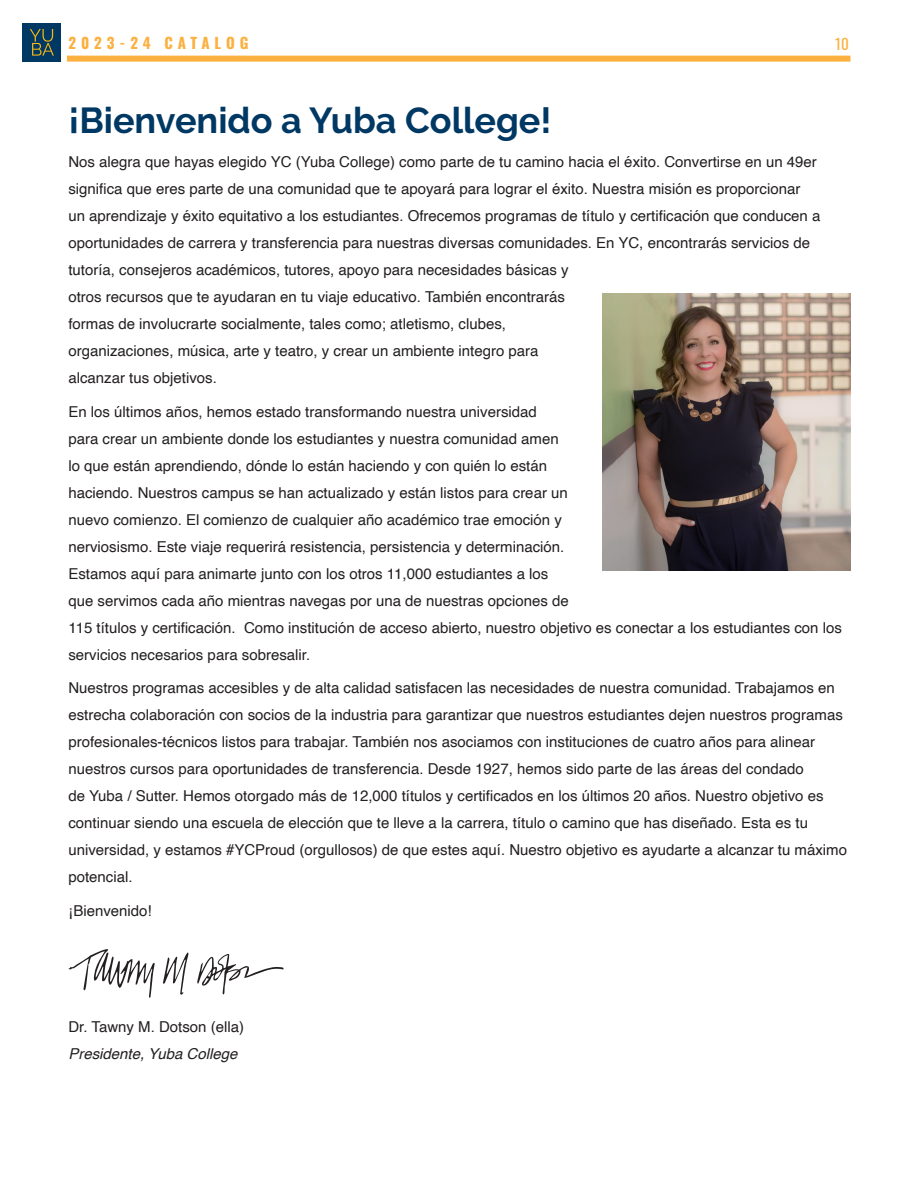
<style>
.page{position:relative;width:918px;height:1188px;background:#fff}
.page>*{position:absolute;margin:0;border:0;box-sizing:border-box;transform-origin:0 0}
.Heading{font:700 36px "Raleway";color:#003864}
.Body_Text{font:15px/27px "Helvetica";color:#231f20}
.t1{font:700 15px "Oswald";letter-spacing:.33em;color:#fbb03f}
.t2{font:15px "Oswald";color:#fbb03f}
.s1{font-style:italic}
</style>
<div class="page">
<div style="left:22px;top:23px;width:39px;height:39px;background:#003864"></div>
<svg style="left:30px;top:29px;width:24px;height:27px"></svg>
<div style="left:67px;top:56px;width:783px;height:6px;background:#fbb03f"></div>
<svg style="left:68px;top:949px;width:87px;height:49px"></svg>
<svg style="left:197px;top:954px;width:87px;height:41px"></svg>
<svg style="left:163px;top:953px;width:26px;height:42px"></svg>
<img style="left:602px;top:294px;width:248px;height:276px">
<p class="t1" style="left:68px;top:35px;width:182px">2023-24 CATALOG</p>
<p class="t2" style="left:835px;top:30px;width:15px">10</p>
<p class="Heading" style="left:68px;top:100px;width:485px">¡Bienvenido a Yuba College!</p>
<p class="Body_Text" style="left:68px;top:148px;width:754px">Nos alegra que hayas elegido YC (Yuba College) como parte de tu camino hacia el éxito. Convertirse en un 49er significa que eres parte de una comunidad que te apoyará para lograr el éxito. Nuestra misión es proporcionar un aprendizaje y éxito equitativo a los estudiantes. Ofrecemos programas de título y certificación que conducen a oportunidades de carrera y transferencia para nuestras diversas comunidades. En YC, encontrarás servicios de tutoría, consejeros académicos, tutores, apoyo para necesidades básicas y<br>otros recursos que te ayudaran en tu viaje educativo. También encontrarás<br>formas de involucrarte socialmente, tales como; atletismo, clubes,<br>organizaciones, música, arte y teatro, y crear un ambiente integro para<br>alcanzar tus objetivos.</p>
<p class="Body_Text" style="left:68px;top:398px;width:775px">En los últimos años, hemos estado transformando nuestra universidad<br>para crear un ambiente donde los estudiantes y nuestra comunidad amen<br>lo que están aprendiendo, dónde lo están haciendo y con quién lo están<br>haciendo. Nuestros campus se han actualizado y están listos para crear un<br>nuevo comienzo. El comienzo de cualquier año académico trae emoción y<br>nerviosismo. Este viaje requerirá resistencia, persistencia y determinación.<br>Estamos aquí para animarte junto con los otros 11,000 estudiantes a los<br>que servimos cada año mientras navegas por una de nuestras opciones de<br>115 títulos y certificación. Como institución de acceso abierto, nuestro objetivo es conectar a los estudiantes con los servicios necesarios para sobresalir.</p>
<p class="Body_Text" style="left:68px;top:675px;width:780px">Nuestros programas accesibles y de alta calidad satisfacen las necesidades de nuestra comunidad. Trabajamos en estrecha colaboración con socios de la industria para garantizar que nuestros estudiantes dejen nuestros programas profesionales-técnicos listos para trabajar. También nos asociamos con instituciones de cuatro años para alinear nuestros cursos para oportunidades de transferencia. Desde 1927, hemos sido parte de las áreas del condado<br>de Yuba / Sutter. Hemos otorgado más de 12,000 títulos y certificados en los últimos 20 años. Nuestro objetivo es continuar siendo una escuela de elección que te lleve a la carrera, título o camino que has diseñado. Esta es tu universidad, y estamos #YCProud (orgullosos) de que estes aquí. Nuestro objetivo es ayudarte a alcanzar tu máximo potencial.</p>
<p class="Body_Text" style="left:68px;top:898px;width:85px">¡Bienvenido!</p>
<p class="Body_Text" style="left:68px;top:1013px;width:177px">Dr. Tawny M. Dotson (ella)<br><span class="s1">Presidente, Yuba College</span></p>
</div>
